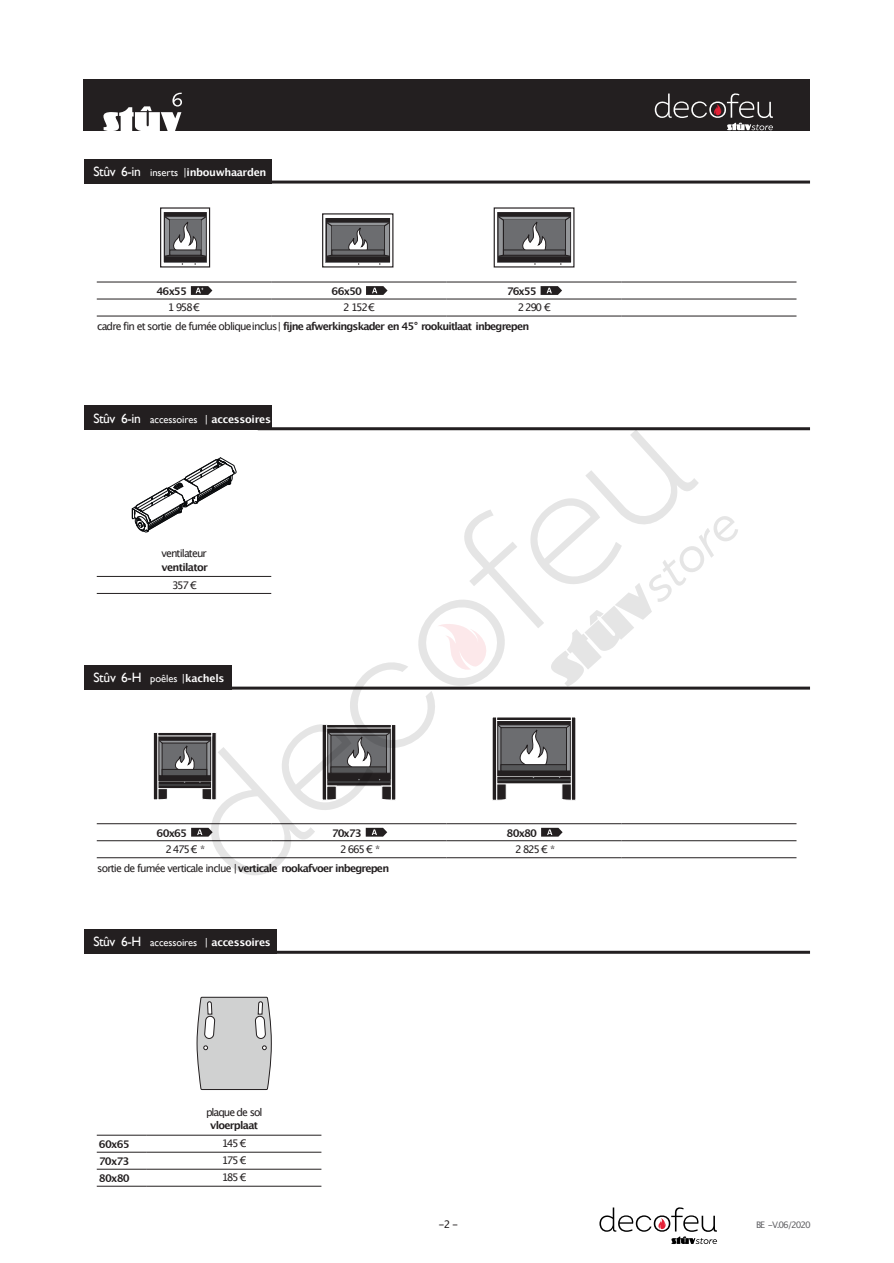
<style>
.page{position:relative;width:894px;height:1263px;background:#fff}
.page>*{position:absolute;margin:0;border:0;box-sizing:border-box;transform-origin:0 0}
.t1{font:13.5px "Gill Sans";color:#fff}
.t2{font:700 10.5px/19px "Lucida Grande";letter-spacing:-.08em;color:#231f20}
.t3{font:10.5px "Lucida Grande";letter-spacing:-.085em;color:#231f20}
.t4{font:10.5px "Gill Sans";letter-spacing:-.015em;color:#fff}
.t5{font:700 10.5px "Lucida Grande";letter-spacing:-.035em;color:#fff}
.t6{font:700 10.5px "Lucida Grande";letter-spacing:-.06em;color:#231f20}
.t7{font:9px "Lucida Grande";letter-spacing:-.125em;color:#636366}
.s1{font-family:"Gill Sans";font-weight:400;font-size:13.5px}
.s2{font-family:"Gill Sans";font-weight:400}
.s3{font-weight:400}
.s4{font-size:13.5px}
.s5{font-family:"Lucida Grande"}
.s6{font-family:"Lucida Grande";font-weight:700}
.s7{font-size:10.5px}
.s8{font-family:"Lucida Grande";font-size:10.5px}
.s9{font-family:"Lucida Grande";font-weight:700;font-size:10.5px}
.s10{font-weight:700}
</style>
<div class="page">
<hr style="left:258px;top:181px;width:551px;height:3px;background:#231f20">
<hr style="left:85px;top:687px;width:724px;height:3px;background:#231f20">
<hr style="left:85px;top:951px;width:724px;height:3px;background:#231f20">
<hr style="left:258px;top:427px;width:551px;height:3px;background:#231f20">
<div style="left:84px;top:159px;width:187px;height:25px;background:#231f20"></div>
<div style="left:84px;top:665px;width:147px;height:25px;background:#231f20"></div>
<div style="left:84px;top:929px;width:193px;height:25px;background:#231f20"></div>
<div style="left:84px;top:405px;width:187px;height:25px;background:#231f20"></div>
<hr style="left:97px;top:282px;width:174px;height:1px;background:#231f20">
<hr style="left:271px;top:282px;width:175px;height:1px;background:#231f20">
<hr style="left:446px;top:282px;width:175px;height:1px;background:#231f20">
<hr style="left:621px;top:282px;width:175px;height:1px;background:#231f20">
<hr style="left:97px;top:299px;width:174px;height:1px;background:#231f20">
<hr style="left:271px;top:299px;width:175px;height:1px;background:#231f20">
<hr style="left:446px;top:299px;width:175px;height:1px;background:#231f20">
<hr style="left:621px;top:299px;width:175px;height:1px;background:#231f20">
<hr style="left:97px;top:316px;width:174px;height:1px;background:#231f20">
<hr style="left:271px;top:316px;width:175px;height:1px;background:#231f20">
<hr style="left:446px;top:316px;width:175px;height:1px;background:#231f20">
<hr style="left:621px;top:316px;width:175px;height:1px;background:#231f20">
<svg style="left:191px;top:286px;width:21px;height:9px"></svg>
<svg style="left:366px;top:286px;width:21px;height:9px"></svg>
<svg style="left:540px;top:286px;width:22px;height:9px"></svg>
<hr style="left:97px;top:823px;width:174px;height:1px;background:#231f20">
<hr style="left:621px;top:823px;width:175px;height:1px;background:#231f20">
<hr style="left:97px;top:840px;width:174px;height:1px;background:#231f20">
<hr style="left:621px;top:840px;width:175px;height:1px;background:#231f20">
<hr style="left:97px;top:857px;width:174px;height:1px;background:#231f20">
<hr style="left:621px;top:857px;width:175px;height:1px;background:#231f20">
<svg style="left:497px;top:212px;width:74px;height:53px;background:#6b6a6c"></svg>
<svg style="left:503px;top:250px;width:62px;height:6px"></svg>
<svg style="left:325px;top:218px;width:65px;height:47px;background:#676769"></svg>
<svg style="left:331px;top:250px;width:53px;height:6px"></svg>
<div style="left:160px;top:207px;width:50px;height:61px;border:1px solid #231f20"></div>
<svg style="left:163px;top:212px;width:44px;height:53px;background:#737374"></svg>
<svg style="left:169px;top:250px;width:32px;height:6px"></svg>
<hr style="left:97px;top:576px;width:174px;height:1px;background:#231f20">
<hr style="left:97px;top:593px;width:174px;height:1px;background:#231f20">
<div style="left:84px;top:79px;width:725px;height:51px;background:#231f20"></div>
<svg style="left:103px;top:93px;width:79px;height:38px"></svg>
<svg style="left:196px;top:997px;width:75px;height:93px;background:#c8c9c9"></svg>
<hr style="left:97px;top:1135px;width:49px;height:1px;background:#231f20">
<hr style="left:146px;top:1135px;width:175px;height:1px;background:#231f20">
<hr style="left:97px;top:1152px;width:49px;height:1px;background:#231f20">
<hr style="left:146px;top:1152px;width:175px;height:1px;background:#231f20">
<hr style="left:97px;top:1169px;width:49px;height:1px;background:#231f20">
<hr style="left:146px;top:1169px;width:175px;height:1px;background:#231f20">
<hr style="left:97px;top:1186px;width:49px;height:1px;background:#231f20">
<hr style="left:146px;top:1186px;width:175px;height:1px;background:#231f20">
<svg style="left:132px;top:422px;width:610px;height:453px"></svg>
<svg style="left:599px;top:1207px;width:117px;height:37px"></svg>
<svg style="left:654px;top:93px;width:118px;height:37px"></svg>
<p class="t5" style="left:93px;top:168px;width:174px"><span class="s1">Stûv 6-in</span> <span class="s2">inserts</span> <span class="s3">|</span>inbouwhaarden</p>
<p class="t2" style="left:156px;top:282px;width:32px">46x55</p>
<p class="t2" style="left:331px;top:282px;width:32px">66x50</p>
<p class="t2" style="left:506px;top:282px;width:31px">76x55</p>
<p class="t3" style="left:168px;top:303px;width:34px">1 958€</p>
<p class="t3" style="left:343px;top:303px;width:33px">2 152€</p>
<p class="t2" style="left:97px;top:299px;width:455px;text-indent:420px"><span class="s3">2290 € cadre fin et sortie de fumée obliqueinclus|</span> fijne afwerkingskader en 45° rookuitlaat inbegrepen</p>
<p class="t4" style="left:93px;top:415px;width:179px"><span class="s4">Stûv 6-in</span> accessoires <span class="s5">|</span> <span class="s6">accessoires</span></p>
<p class="t3" style="left:161px;top:549px;width:47px">ventilateur</p>
<p class="t6" style="left:161px;top:562px;width:48px">ventilator</p>
<p class="t3" style="left:172px;top:580px;width:26px">357 €</p>
<p class="t1" style="left:93px;top:673px;width:132px">Stûv 6-H <span class="s7">poêles</span> <span class="s8">|</span><span class="s9">kachels</span></p>
<p class="t2" style="left:156px;top:824px;width:32px">60x65</p>
<p class="t2" style="left:331px;top:824px;width:32px">70x73</p>
<p class="t2" style="left:506px;top:824px;width:32px">80x80</p>
<p class="t3" style="left:165px;top:845px;width:41px">2475€ *</p>
<p class="t3" style="left:340px;top:845px;width:42px">2665€ *</p>
<p class="t3" style="left:515px;top:845px;width:42px">2825€ *</p>
<p class="t3" style="left:97px;top:864px;width:293px">sortie de fumée verticale inclue |<span class="s10">verticale rookafvoer inbegrepen</span></p>
<p class="t4" style="left:93px;top:939px;width:179px"><span class="s4">Stûv 6-H</span> accessoires <span class="s5">|</span> <span class="s6">accessoires</span></p>
<p class="t3" style="left:206px;top:1107px;width:58px">plaque de sol</p>
<p class="t2" style="left:210px;top:1117px;width:50px">vloerplaat</p>
<p class="t2" style="left:99px;top:1135px;width:32px">60x65</p>
<p class="t3" style="left:222px;top:1139px;width:26px">145 €</p>
<p class="t2" style="left:99px;top:1152px;width:32px">70x73</p>
<p class="t3" style="left:222px;top:1156px;width:26px">175 €</p>
<p class="t2" style="left:99px;top:1169px;width:32px">80x80</p>
<p class="t3" style="left:222px;top:1173px;width:26px">185 €</p>
<p class="t3" style="left:438px;top:1220px;width:21px">-2 -</p>
<p class="t7" style="left:755px;top:1221px;width:56px">BE -V.06/2020</p>
</div>
